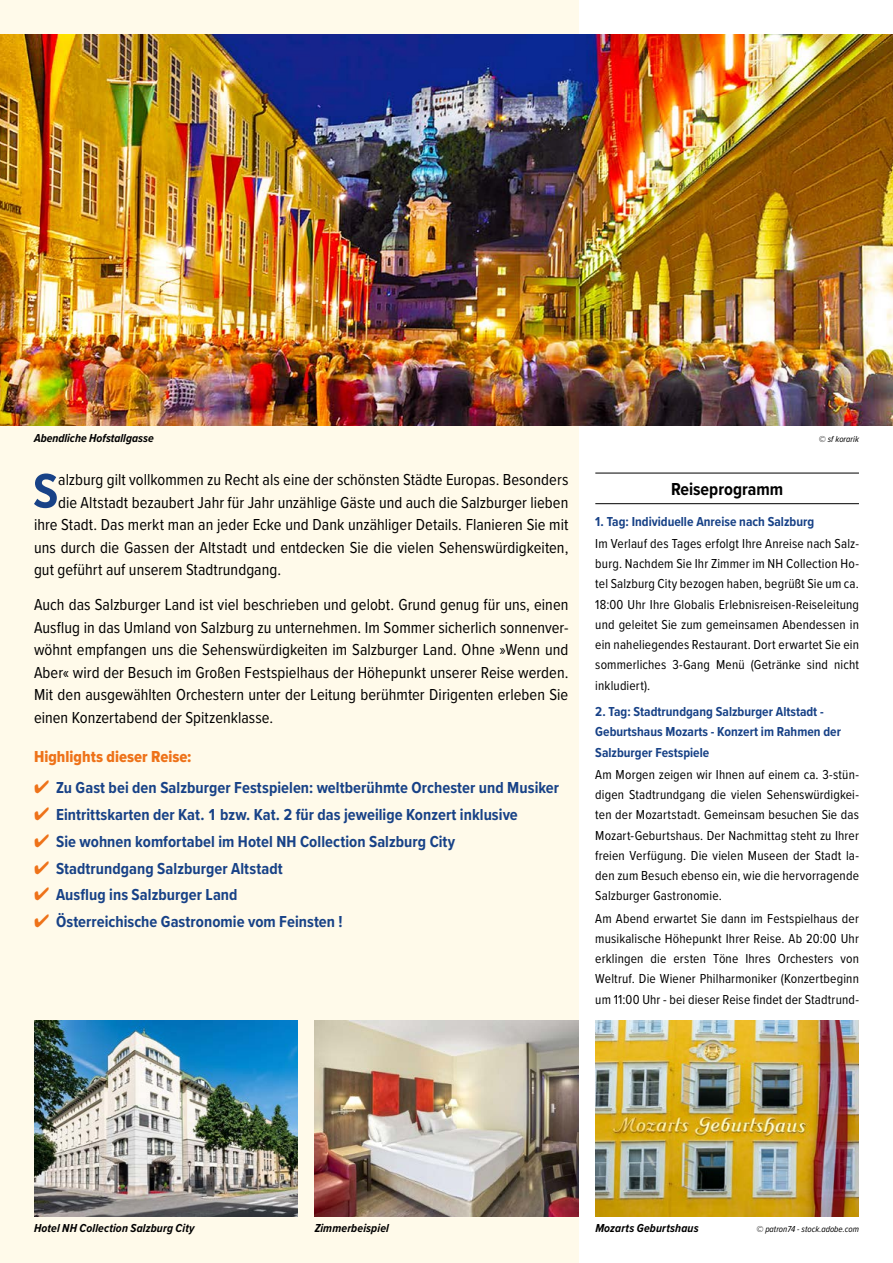
<style>
.page{position:relative;width:893px;height:1263px;background:#fff}
.page>*{position:absolute;margin:0;border:0;box-sizing:border-box;transform-origin:0 0}
.t1{font:700 50.25px "Proxima Nova Cond";color:#184287}
.t2{font:700 18px "Proxima Nova Cond";color:#000}
.t3{font:16.5px/22.5px "Proxima Nova Cond";color:#000;text-align:justify}
.t4{font:700 16.5px "Proxima Nova Cond";letter-spacing:.005em;color:#184287}
.t5{font:16.5px "Proxima Nova Cond Extrabld";color:#ee7219}
.t6{font:13.5px/20.2px "Proxima Nova Cond";letter-spacing:.01em;color:#000;text-align:justify}
.t7{font:700 13.5px/20.2px "Proxima Nova Cond";color:#184287}
.t8{font:italic 700 12px "Proxima Nova Cond";letter-spacing:.01em;color:#000}
.t9{font:italic 9px "Proxima Nova Cond";color:#000}
.s1{color:#ee7219}
</style>
<div class="page">
<img style="left:595px;top:1020px;width:264px;height:196px">
<div style="left:0;top:0;width:578px;height:1263px;background:#fffaea"></div>
<hr style="left:595px;top:473px;width:264px;height:1px;background:#000">
<hr style="left:595px;top:503px;width:264px;height:1px;background:#000">
<img style="left:0;top:34px;width:893px;height:391px">
<img style="left:34px;top:1020px;width:264px;height:196px">
<img style="left:315px;top:1020px;width:263px;height:196px">
<p class="t8" style="left:34px;top:429px;width:121px">Abendliche Hofstallgasse</p>
<p class="t9" style="left:819px;top:433px;width:42px">© sf korarik</p>
<h1 class="t1" style="left:33px;top:454px;width:27px">S</h1>
<p class="t3" style="left:58px;top:468px;width:512px">alzburg gilt vollkommen zu Recht als eine der schönsten Städte Europas. Besonders</p>
<p class="t3" style="left:58px;top:490px;width:512px">die Altstadt bezaubert Jahr für Jahr unzählige Gäste und auch die Salzburger lieben</p>
<p class="t3" style="left:34px;top:513px;width:536px">ihre Stadt. Das merkt man an jeder Ecke und Dank unzähliger Details. Flanieren Sie mit</p>
<p class="t3" style="left:34px;top:535px;width:536px">uns durch die Gassen der Altstadt und entdecken Sie die vielen Sehenswürdigkeiten,</p>
<p class="t3" style="left:34px;top:558px;width:249px">gut geführt auf unserem Stadtrundgang.</p>
<p class="t3" style="left:34px;top:593px;width:536px">Auch das Salzburger Land ist viel beschrieben und gelobt. Grund genug für uns, einen Ausflug in das Umland von Salzburg zu unternehmen. Im Sommer sicherlich sonnenver&shy;wöhnt empfangen uns die Sehenswürdigkeiten im Salzburger Land. Ohne »Wenn und Aber« wird der Besuch im Großen Festspielhaus der Höhepunkt unserer Reise werden.<br>Mit den ausgewählten Orchestern unter der Leitung berühmter Dirigenten erleben Sie einen Konzertabend der Spitzenklasse.</p>
<p class="t5" style="left:34px;top:748px;width:159px">Highlights dieser Reise:</p>
<p class="t4" style="left:34px;top:776px;width:527px"><span class="s1">✔</span> Zu Gast bei den Salzburger Festspielen: weltberühmte Orchester und Musiker</p>
<p class="t4" style="left:34px;top:802px;width:485px"><span class="s1">✔</span> Eintrittskarten der Kat. 1 bzw. Kat. 2 für das jeweilige Konzert inklusive</p>
<p class="t4" style="left:34px;top:829px;width:423px"><span class="s1">✔</span> Sie wohnen komfortabel im Hotel NH Collection Salzburg City</p>
<p class="t4" style="left:34px;top:856px;width:250px"><span class="s1">✔</span> Stadtrundgang Salzburger Altstadt</p>
<p class="t4" style="left:34px;top:883px;width:205px"><span class="s1">✔</span> Ausflug ins Salzburger Land</p>
<p class="t4" style="left:34px;top:909px;width:310px"><span class="s1">✔</span> Österreichische Gastronomie vom Feinsten !</p>
<h2 class="t2" style="left:671px;top:475px;width:114px">Reiseprogramm</h2>
<p class="t7" style="left:595px;top:511px;width:220px">1. Tag: Individuelle Anreise nach Salzburg</p>
<p class="t6" style="left:595px;top:533px;width:265px">Im Verlauf des Tages erfolgt Ihre Anreise nach Salz&shy;burg. Nachdem Sie Ihr Zimmer im NH Collection Ho&shy;tel Salzburg City bezogen haben, begrüßt Sie um ca.<br>18:00 Uhr Ihre Globalis Erlebnisreisen-Reiseleitung und geleitet Sie zum gemeinsamen Abendessen in ein naheliegendes Restaurant. Dort erwartet Sie ein sommerliches 3-Gang Menü (Getränke sind nicht inkludiert).</p>
<p class="t7" style="left:595px;top:701px;width:247px">2. Tag: Stadtrundgang Salzburger Altstadt -<br>Geburtshaus Mozarts - Konzert im Rahmen der<br>Salzburger Festspiele</p>
<p class="t6" style="left:595px;top:764px;width:265px">Am Morgen zeigen wir Ihnen auf einem ca. 3-stün&shy;digen Stadtrundgang die vielen Sehenswürdigkei&shy;ten der Mozartstadt. Gemeinsam besuchen Sie das Mozart-Geburtshaus. Der Nachmittag steht zu Ihrer freien Verfügung. Die vielen Museen der Stadt la&shy;den zum Besuch ebenso ein, wie die hervorragende Salzburger Gastronomie.</p>
<p class="t6" style="left:595px;top:907px;width:265px">Am Abend erwartet Sie dann im Festspielhaus der musikalische Höhepunkt Ihrer Reise. Ab 20:00 Uhr erklingen die ersten Töne Ihres Orchesters von Weltruf. Die Wiener Philharmoniker (Konzertbeginn um 11:00 Uhr - bei dieser Reise findet der Stadtrund-</p>
<p class="t8" style="left:34px;top:1219px;width:162px">Hotel NH Collection Salzburg City</p>
<p class="t8" style="left:315px;top:1219px;width:76px">Zimmerbeispiel</p>
<p class="t8" style="left:595px;top:1219px;width:105px">Mozarts Geburtshaus</p>
<p class="t9" style="left:756px;top:1222px;width:104px">© patron74 - stock.adobe.com</p>
</div>
